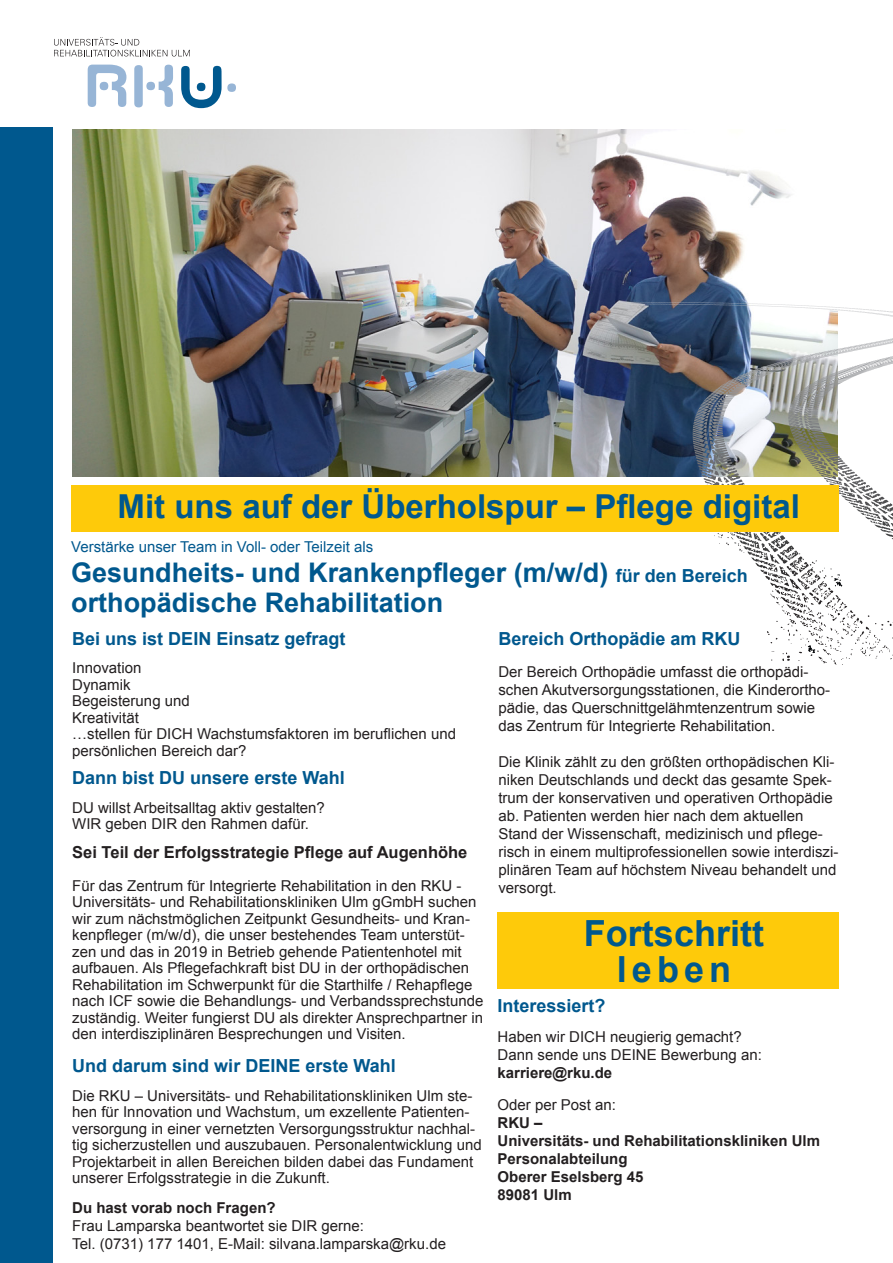
<style>
.page{position:relative;width:893px;height:1263px;background:#fff}
.page>*{position:absolute;margin:0;border:0;box-sizing:border-box;transform-origin:0 0}
.t1{font:700 36px/36px "Arial";color:#00588e;text-align:center}
.t2{font:700 33px "Arial";color:#00588e}
.t3{font:700 27px/30px "Arial";color:#00588e}
.t4{font:700 18px "Arial";color:#00588e}
.t5{font:700 16.5px "Arial";color:#231f20}
.t6{font:15px/16.5px "Arial";color:#231f20}
.t7{font:700 15px/18px "Arial";color:#231f20}
.t8{font:15px "Arial";color:#00588e}
.s1{font-size:18px}
</style>
<div class="page">
<svg style="left:54px;top:37px;width:136px;height:19px"></svg>
<div style="left:146px;top:82px;width:9px;height:8px;background:#97b5d6;border-radius:50%"></div>
<svg style="left:181px;top:66px;width:41px;height:42px"></svg>
<div style="left:197px;top:83px;width:8px;height:8px;background:#00588e;border-radius:50%"></div>
<div style="left:134px;top:65px;width:9px;height:42px;background:#97b5d6;border-radius:4px"></div>
<div style="left:227px;top:83px;width:9px;height:9px;background:#97b5d6;border-radius:50%"></div>
<svg style="left:88px;top:65px;width:38px;height:42px"></svg>
<svg style="left:159px;top:65px;width:14px;height:42px"></svg>
<div style="left:0;top:128px;width:52px;height:1135px;background:#00588e"></div>
<div style="left:497px;top:912px;width:342px;height:77px;background:#feca0a"></div>
<img style="left:72px;top:130px;width:766px;height:346px">
<svg style="left:713px;top:531px;width:16px;height:14px"></svg>
<svg style="left:782px;top:652px;width:8px;height:9px"></svg>
<svg style="left:867px;top:615px;width:26px;height:45px"></svg>
<svg style="left:834px;top:574px;width:8px;height:13px"></svg>
<svg style="left:808px;top:645px;width:7px;height:8px"></svg>
<svg style="left:620px;top:302px;width:273px;height:16px"></svg>
<img style="left:693px;top:338px;width:200px;height:131px">
<div style="left:71px;top:485px;width:767px;height:46px;background:#feca0a"></div>
<h2 class="t2" style="left:118px;top:484px;width:684px">Mit uns auf der Überholspur – Pflege digital</h2>
<p class="t8" style="left:71px;top:537px;width:304px">Verstärke unser Team in Voll- oder Teilzeit als</p>
<h3 class="t3" style="left:71px;top:559px;width:678px">Gesundheits- und Krankenpfleger (m/w/d) <span class="s1">für den Bereich </span>orthopädische Rehabilitation</h3>
<p class="t4" style="left:72px;top:626px;width:275px">Bei uns ist DEIN Einsatz gefragt</p>
<p class="t6" style="left:72px;top:660px;width:385px">Innovation<br>Dynamik<br>Begeisterung und<br>Kreativität<br>…stellen für DICH Wachstumsfaktoren im beruflichen und persönlichen Bereich dar?</p>
<p class="t4" style="left:72px;top:766px;width:274px">Dann bist DU unsere erste Wahl</p>
<p class="t6" style="left:72px;top:799px;width:254px">DU willst Arbeitsalltag aktiv gestalten?<br>WIR geben DIR den Rahmen dafür.</p>
<p class="t5" style="left:72px;top:841px;width:397px">Sei Teil der Erfolgsstrategie Pflege auf Augenhöhe</p>
<p class="t6" style="left:72px;top:877px;width:413px">Für das Zentrum für Integrierte Rehabilitation in den RKU - Universitäts- und Rehabilitationskliniken Ulm gGmbH suchen wir zum nächstmöglichen Zeitpunkt Gesundheits- und Kran&shy;kenpfleger (m/w/d), die unser bestehendes Team unterstüt&shy;zen und das in 2019 in Betrieb gehende Patientenhotel mit aufbauen. Als Pflegefachkraft bist DU in der orthopädischen Rehabilitation im Schwerpunkt für die Starthilfe / Rehapflege nach ICF sowie die Behandlungs- und Verbandssprechstunde zuständig. Weiter fungierst DU als direkter Ansprechpartner in den interdisziplinären Besprechungen und Visiten.</p>
<p class="t4" style="left:72px;top:1054px;width:325px">Und darum sind wir DEINE erste Wahl</p>
<p class="t6" style="left:72px;top:1087px;width:411px">Die RKU – Universitäts- und Rehabilitationskliniken Ulm ste&shy;hen für Innovation und Wachstum, um exzellente Patienten&shy;versorgung in einer vernetzten Versorgungsstruktur nachhal&shy;tig sicherzustellen und auszubauen. Personalentwicklung und Projektarbeit in allen Bereichen bilden dabei das Fundament unserer Erfolgsstrategie in die Zukunft.</p>
<p class="t7" style="left:72px;top:1199px;width:205px">Du hast vorab noch Fragen?</p>
<p class="t6" style="left:72px;top:1217px;width:375px;line-height:18px">Frau Lamparska beantwortet sie DIR gerne:<br>Tel. (0731) 177 1401, E-Mail: silvana.lamparska@rku.de</p>
<p class="t4" style="left:498px;top:626px;width:244px">Bereich Orthopädie am RKU</p>
<p class="t6" style="left:498px;top:663px;width:333px;line-height:18px">Der Bereich Orthopädie umfasst die orthopädi&shy;schen Akutversorgungsstationen, die Kinderortho&shy;pädie, das Querschnittgelähmtenzentrum sowie das Zentrum für Integrierte Rehabilitation.</p>
<p class="t6" style="left:498px;top:753px;width:342px;line-height:18px">Die Klinik zählt zu den größten orthopädischen Kli&shy;niken Deutschlands und deckt das gesamte Spek&shy;trum der konservativen und operativen Orthopädie ab. Patienten werden hier nach dem aktuellen Stand der Wissenschaft, medizinisch und pflege&shy;risch in einem multiprofessionellen sowie interdiszi&shy;plinären Team auf höchstem Niveau behandelt und versorgt.</p>
<h1 class="t1" style="left:584px;top:916px;width:182px">Fortschritt leben</h1>
<p class="t4" style="left:497px;top:993px;width:110px">Interessiert?</p>
<p class="t6" style="left:497px;top:1028px;width:266px;line-height:18px">Haben wir DICH neugierig gemacht?<br>Dann sende uns DEINE Bewerbung an:</p>
<p class="t7" style="left:497px;top:1064px;width:116px">karriere@rku.de</p>
<p class="t6" style="left:497px;top:1097px;width:120px">Oder per Post an:</p>
<p class="t7" style="left:497px;top:1114px;width:324px">RKU –<br>Universitäts- und Rehabilitationskliniken Ulm<br>Personalabteilung<br>Oberer Eselsberg 45<br>89081 Ulm</p>
</div>
